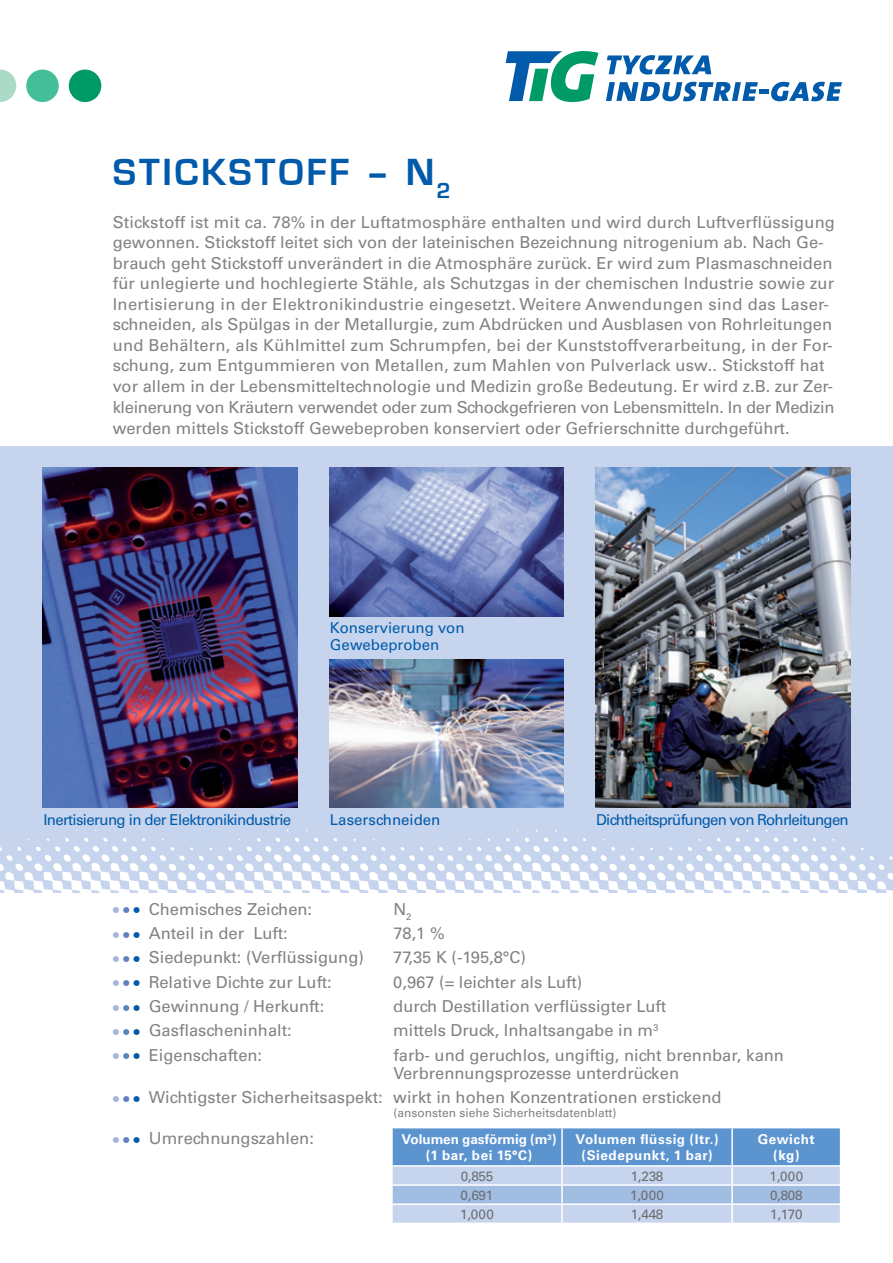
<style>
.page{position:relative;width:893px;height:1263px;background:#fff}
.page>*{position:absolute;margin:0;border:0;box-sizing:border-box;transform-origin:0 0}
.t1{font:700 39px "Eurostile";letter-spacing:.065em;color:#015aaa}
.t2{font:16.5px/20.5px "Univers";color:#808285}
.t3{font:15px "Univers";letter-spacing:-.04em;color:#015aaa}
.t4{font:15px/16.5px "Univers";color:#015aaa}
.t5{font:700 13.5px/16.2px "Univers";letter-spacing:.035em;color:#fff;text-align:center}
.t6{font:13.5px "Univers";letter-spacing:-.02em;color:#6c6d70}
.t7{font:700 13.5px/16.2px "Univers";letter-spacing:-.005em;color:#fff;text-align:center}
.t8{font:12px "Univers";color:#808285}
.s1{font-weight:700;color:#a7b5db}
.s2{font-weight:700;color:#6080c0}
.s3{font-weight:700;color:#015aaa}
</style>
<div class="page">
<div style="left:0;top:446px;width:893px;height:447px;background:#c6d5ed"></div>
<img style="left:0;top:798px;width:893px;height:95px">
<div style="left:26px;top:70px;width:33px;height:32px;background:#44be98;border-radius:50%"></div>
<div style="left:69px;top:70px;width:32px;height:32px;background:#009a67;border-radius:50%"></div>
<svg style="left:607px;top:55px;width:104px;height:20px"></svg>
<svg style="left:606px;top:82px;width:152px;height:19px"></svg>
<div style="left:759px;top:89px;width:9px;height:5px;background:#015aaa"></div>
<svg style="left:771px;top:82px;width:71px;height:19px"></svg>
<svg style="left:506px;top:51px;width:93px;height:51px"></svg>
<svg style="left:0;top:70px;width:16px;height:32px"></svg>
<img style="left:330px;top:468px;width:233px;height:149px">
<img style="left:595px;top:468px;width:255px;height:340px">
<img style="left:43px;top:468px;width:255px;height:340px">
<img style="left:330px;top:659px;width:233px;height:149px">
<svg style="left:392px;top:1128px;width:449px;height:94px;background:#97b8df"></svg>
<hr style="left:391px;top:1128px;width:2px;height:37px;background:#fff">
<hr style="left:561px;top:1128px;width:2px;height:37px;background:#fff">
<hr style="left:731px;top:1128px;width:2px;height:37px;background:#fff">
<hr style="left:840px;top:1128px;width:1px;height:37px;background:#fff">
<hr style="left:391px;top:1165px;width:171px;height:2px;background:#fff">
<hr style="left:562px;top:1165px;width:170px;height:2px;background:#fff">
<hr style="left:732px;top:1165px;width:109px;height:2px;background:#fff">
<h1 class="t1" style="left:113px;top:151px;width:339px">STICKSTOFF – N<sub>2</sub></h1>
<p class="t2" style="left:113px;top:212px;width:724px">Stickstoff ist mit ca. 78% in der Luftatmosphäre enthalten und wird durch Luftverflüssigung gewonnen. Stickstoff leitet sich von der lateinischen Bezeichnung nitrogenium ab. Nach Ge&shy;brauch geht Stickstoff unverändert in die Atmosphäre zurück. Er wird zum Plasmaschneiden für unlegierte und hochlegierte Stähle, als Schutzgas in der chemischen Industrie sowie zur Inertisierung in der Elektronikindustrie eingesetzt. Weitere Anwendungen sind das Laser&shy;schneiden, als Spülgas in der Metallurgie, zum Abdrücken und Ausblasen von Rohrleitungen und Behältern, als Kühlmittel zum Schrumpfen, bei der Kunststoffverarbeitung, in der For&shy;schung, zum Entgummieren von Metallen, zum Mahlen von Pulverlack usw.. Stickstoff hat vor allem in der Lebensmitteltechnologie und Medizin große Bedeutung. Er wird z.B. zur Zer&shy;kleinerung von Kräutern verwendet oder zum Schockgefrieren von Lebensmitteln. In der Medizin werden mittels Stickstoff Gewebeproben konserviert oder Gefrierschnitte durchgeführt.</p>
<p class="t4" style="left:330px;top:620px;width:136px">Konservierung von<br>Gewebeproben</p>
<p class="t3" style="left:43px;top:810px;width:249px">Inertisierung in der Elektronikindustrie</p>
<p class="t4" style="left:330px;top:811px;width:112px">Laserschneiden</p>
<p class="t3" style="left:596px;top:810px;width:254px">Dichtheitsprüfungen von Rohrleitungen</p>
<p class="t2" style="left:113px;top:898px;width:201px"><span class="s1">•</span> <span class="s2">•</span> <span class="s3">•</span> Chemisches Zeichen:</p>
<p class="t2" style="left:393px;top:898px;width:20px">N<sub>2</sub></p>
<p class="t2" style="left:113px;top:923px;width:176px"><span class="s1">•</span> <span class="s2">•</span> <span class="s3">•</span> Anteil in der Luft:</p>
<p class="t2" style="left:393px;top:923px;width:53px">78,1 %</p>
<p class="t2" style="left:113px;top:947px;width:252px"><span class="s1">•</span> <span class="s2">•</span> <span class="s3">•</span> Siedepunkt: (Verflüssigung)</p>
<p class="t2" style="left:393px;top:947px;width:134px">77,35 K (-195,8°C)</p>
<p class="t2" style="left:113px;top:972px;width:220px"><span class="s1">•</span> <span class="s2">•</span> <span class="s3">•</span> Relative Dichte zur Luft:</p>
<p class="t2" style="left:393px;top:972px;width:191px">0,967 (= leichter als Luft)</p>
<p class="t2" style="left:113px;top:996px;width:213px"><span class="s1">•</span> <span class="s2">•</span> <span class="s3">•</span> Gewinnung / Herkunft:</p>
<p class="t2" style="left:393px;top:996px;width:274px">durch Destillation verflüssigter Luft</p>
<p class="t2" style="left:113px;top:1020px;width:180px"><span class="s1">•</span> <span class="s2">•</span> <span class="s3">•</span> Gasflascheninhalt:</p>
<p class="t2" style="left:393px;top:1020px;width:267px">mittels Druck, Inhaltsangabe in m<sup>3</sup></p>
<p class="t2" style="left:113px;top:1045px;width:151px"><span class="s1">•</span> <span class="s2">•</span> <span class="s3">•</span> Eigenschaften:</p>
<p class="t2" style="left:393px;top:1046px;width:392px;line-height:18px">farb- und geruchlos, ungiftig, nicht brennbar, kann<br>Verbrennungsprozesse unterdrücken</p>
<p class="t2" style="left:113px;top:1087px;width:610px"><span class="s1">•</span> <span class="s2">•</span> <span class="s3">•</span> Wichtigster Sicherheitsaspekt: wirkt in hohen Konzentrationen erstickend</p>
<p class="t8" style="left:393px;top:1105px;width:225px">(ansonsten siehe Sicherheitsdatenblatt)</p>
<p class="t2" style="left:113px;top:1128px;width:202px"><span class="s1">•</span> <span class="s2">•</span> <span class="s3">•</span> Umrechnungszahlen:</p>
<p class="t7" style="left:402px;top:1131px;width:156px">Volumen gasförmig (m<sup>3</sup>) (1 bar, bei 15°C)</p>
<p class="t5" style="left:576px;top:1131px;width:145px">Volumen flüssig (ltr.) (Siedepunkt, 1 bar)</p>
<p class="t5" style="left:758px;top:1131px;width:59px">Gewicht (kg)</p>
<p class="t6" style="left:461px;top:1168px;width:34px">0,855</p>
<p class="t6" style="left:631px;top:1168px;width:34px">1,238</p>
<p class="t6" style="left:769px;top:1168px;width:35px">1,000</p>
<p class="t6" style="left:461px;top:1187px;width:34px">0,691</p>
<p class="t6" style="left:630px;top:1187px;width:35px">1,000</p>
<p class="t6" style="left:770px;top:1187px;width:34px">0,808</p>
<p class="t6" style="left:460px;top:1206px;width:35px">1,000</p>
<p class="t6" style="left:631px;top:1206px;width:34px">1,448</p>
<p class="t6" style="left:770px;top:1206px;width:34px">1,170</p>
</div>
